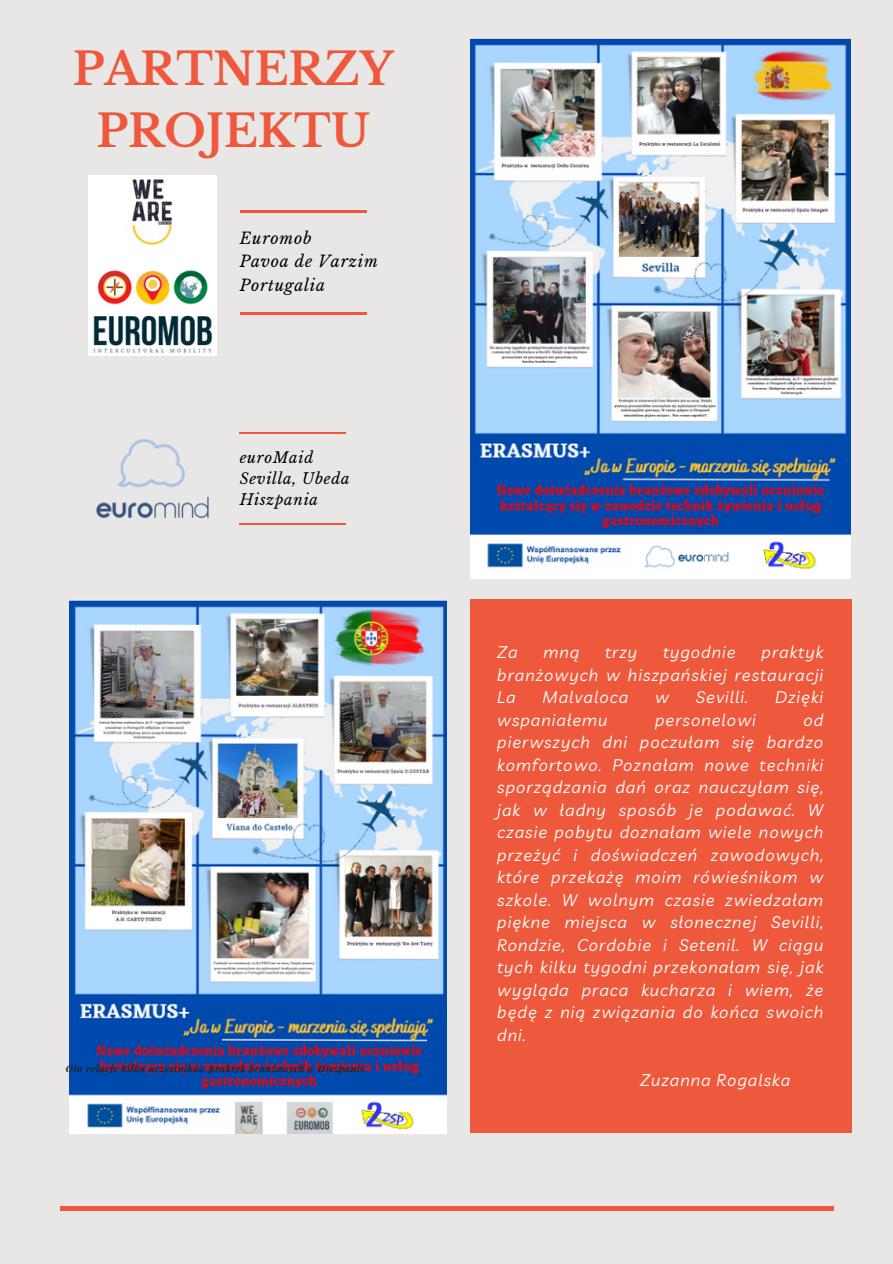
<style>
.page{position:relative;width:893px;height:1264px;background:#fff}
.page>*{position:absolute;margin:0;border:0;box-sizing:border-box;transform-origin:0 0}
.t1{font:700 44.25px "Libre Baskerville";color:#ee593d}
.t2{font:italic 16.5px/22.5px "Livvic";letter-spacing:.06em;color:#fffff9;text-align:justify}
.t3{font:italic 15.75px "Libre Baskerville";letter-spacing:.05em;color:#000}
.t4{font:italic 15px "Libre Baskerville";letter-spacing:.05em;color:#000}
.t5{font:italic 700 9.3px "Playfair Display";letter-spacing:.06em;color:#222}
</style>
<div class="page">
<div style="left:0;top:0;width:892px;height:1263px;background:#e8e7e6"></div>
<hr style="left:60px;top:1206px;width:773px;height:4px;background:#ee593d">
<hr style="left:240px;top:312px;width:126px;height:3px;background:#ee593d">
<hr style="left:240px;top:210px;width:126px;height:2px;background:#ee593d">
<img style="left:470px;top:38px;width:380px;height:540px">
<img style="left:89px;top:176px;width:127px;height:180px">
<img style="left:96px;top:439px;width:113px;height:80px">
<hr style="left:240px;top:522px;width:106px;height:2px;background:#ee593d">
<hr style="left:240px;top:432px;width:106px;height:2px;background:#ee593d">
<img style="left:69px;top:600px;width:377px;height:533px">
<div style="left:470px;top:599px;width:381px;height:534px;background:#ee593d"></div>
<p class="t1" style="left:73px;top:42px;width:322px">PARTNERZY</p>
<p class="t1" style="left:96px;top:104px;width:275px">PROJEKTU</p>
<p class="t3" style="left:240px;top:228px;width:73px">Euromob</p>
<p class="t3" style="left:240px;top:252px;width:140px">Pavoa de Varzim</p>
<p class="t3" style="left:240px;top:275px;width:87px">Portugalia</p>
<p class="t4" style="left:240px;top:448px;width:75px">euroMaid</p>
<p class="t4" style="left:240px;top:469px;width:111px">Sevilla, Ubeda</p>
<p class="t4" style="left:240px;top:491px;width:80px">Hiszpania</p>
<p class="t5" style="left:66px;top:1062px;width:302px">Oto relacje kilku uczestników praktyk branżowych w Hiszpanii.</p>
<p class="t2" style="left:497px;top:640px;width:22px">Za</p>
<p class="t2" style="left:543px;top:640px;width:37px">mną</p>
<p class="t2" style="left:605px;top:640px;width:34px">trzy</p>
<p class="t2" style="left:663px;top:640px;width:74px">tygodnie</p>
<p class="t2" style="left:497px;top:640px;width:327px;text-indent:264px">praktyk branżowych w hiszpańskiej restauracji La</p>
<p class="t2" style="left:542px;top:685px;width:87px">Malvaloca</p>
<p class="t2" style="left:655px;top:685px;width:15px">w</p>
<p class="t2" style="left:695px;top:685px;width:54px">Sevilli.</p>
<p class="t2" style="left:775px;top:685px;width:50px">Dzięki</p>
<p class="t2" style="left:497px;top:708px;width:112px">wspaniałemu</p>
<p class="t2" style="left:655px;top:708px;width:102px">personelowi</p>
<p class="t2" style="left:497px;top:708px;width:327px;text-indent:306px">od pierwszych dni poczułam się bardzo komfortowo. Poznałam nowe techniki sporządzania dań oraz nauczyłam się, jak w ładny sposób je podawać. W czasie pobytu doznałam wiele nowych przeżyć i doświadczeń zawodowych, które przekażę moim rówieśnikom w szkole. W wolnym czasie zwiedzałam piękne miejsca w słonecznej Sevilli, Rondzie, Cordobie i Setenil. W ciągu tych kilku tygodni przekonałam się, jak wygląda praca kucharza i wiem, że będę z nią związania do końca swoich dni.</p>
<p class="t2" style="left:640px;top:1068px;width:151px">Zuzanna Rogalska</p>
</div>
